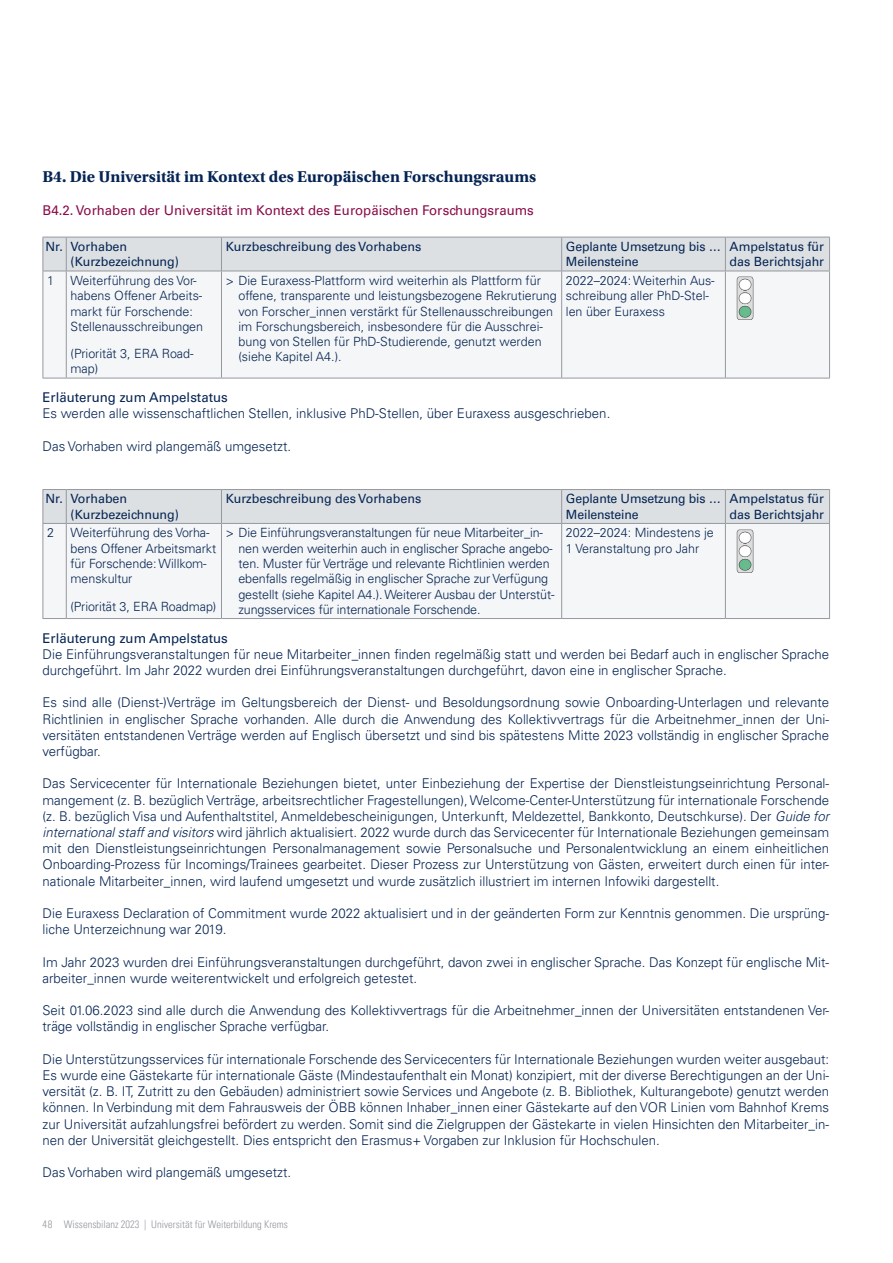
<style>
.page{position:relative;width:893px;height:1263px;background:#fff}
.page>*{position:absolute;margin:0;border:0;box-sizing:border-box;transform-origin:0 0}
.Überschrift_2{font:700 16.5px "Utopia Std";color:#052453}
.Fließtext{font:300 13.5px/16.2px "Univers LT Pro 45";color:#052453}
.Überschrift_3{font:13.5px "Univers LT Pro 55 Roman";color:#8a0c4a}
.Fließtext_fett{font:13.5px "Univers LT Pro 55 Roman";color:#052453}
.t1{font:300 12.75px/15.3px "Univers LT Pro 45";letter-spacing:-.005em;color:#052453}
.t2{font:12.75px "Univers LT Pro 55 Roman";color:#052453}
.t3{font:12.75px/15.3px "Univers LT Pro 55 Roman";color:#052453;scale:.96 1}
.t4{font:300 condensed 10.5px "Univers LT Pro";color:#95989f}
.s1{font-style:italic}
</style>
<div class="page">
<div style="left:44px;top:272px;width:785px;height:106px;background:#f5f6f7"></div>
<hr style="left:43px;top:271px;width:1px;height:107px;background:#95989f">
<div style="left:43px;top:237px;width:787px;height:35px;background:#dce0e3"></div>
<hr style="left:66px;top:271px;width:155px;height:1px;background:#95989f">
<hr style="left:221px;top:271px;width:341px;height:1px;background:#95989f">
<hr style="left:562px;top:271px;width:163px;height:1px;background:#95989f">
<hr style="left:725px;top:271px;width:105px;height:1px;background:#95989f">
<hr style="left:66px;top:271px;width:1px;height:107px;background:#95989f">
<hr style="left:221px;top:271px;width:1px;height:107px;background:#95989f">
<hr style="left:561px;top:271px;width:1px;height:107px;background:#95989f">
<hr style="left:725px;top:271px;width:1px;height:107px;background:#95989f">
<hr style="left:829px;top:271px;width:1px;height:107px;background:#95989f">
<svg style="left:43px;top:378px;width:23px;height:1px"></svg>
<hr style="left:66px;top:378px;width:155px;height:1px;background:#95989f">
<hr style="left:221px;top:378px;width:341px;height:1px;background:#95989f">
<hr style="left:562px;top:378px;width:163px;height:1px;background:#95989f">
<hr style="left:725px;top:378px;width:105px;height:1px;background:#95989f">
<img style="left:737px;top:277px;width:20px;height:43px">
<div style="left:65px;top:524px;width:688px;height:94px;background:#f5f6f7"></div>
<hr style="left:43px;top:524px;width:1px;height:94px;background:#95989f">
<div style="left:43px;top:489px;width:787px;height:35px;background:#dce0e3"></div>
<hr style="left:66px;top:523px;width:155px;height:1px;background:#95989f">
<hr style="left:221px;top:523px;width:341px;height:1px;background:#95989f">
<hr style="left:562px;top:523px;width:163px;height:1px;background:#95989f">
<hr style="left:725px;top:523px;width:105px;height:1px;background:#95989f">
<hr style="left:66px;top:524px;width:1px;height:94px;background:#95989f">
<hr style="left:221px;top:524px;width:1px;height:94px;background:#95989f">
<hr style="left:561px;top:524px;width:1px;height:94px;background:#95989f">
<hr style="left:725px;top:524px;width:1px;height:94px;background:#95989f">
<hr style="left:829px;top:524px;width:1px;height:94px;background:#95989f">
<svg style="left:43px;top:618px;width:23px;height:1px"></svg>
<hr style="left:66px;top:618px;width:155px;height:1px;background:#95989f">
<hr style="left:221px;top:618px;width:341px;height:1px;background:#95989f">
<hr style="left:562px;top:618px;width:163px;height:1px;background:#95989f">
<hr style="left:725px;top:618px;width:105px;height:1px;background:#95989f">
<img style="left:737px;top:529px;width:17px;height:43px">
<h1 class="Überschrift_2" style="left:43px;top:167px;width:495px">B4. Die Universität im Kontext des Europäischen Forschungsraums</h1>
<h2 class="Überschrift_3" style="left:43px;top:200px;width:493px">B4.2. Vorhaben der Universität im Kontext des Europäischen Forschungsraums</h2>
<p class="t2" style="left:45px;top:238px;width:19px">Nr.</p>
<p class="t2" style="left:71px;top:238px;width:58px">Vorhaben</p>
<p class="t2" style="left:71px;top:253px;width:110px">(Kurzbezeichnung)</p>
<p class="t2" style="left:226px;top:238px;width:197px">Kurzbeschreibung des Vorhabens</p>
<p class="t3" style="left:566px;top:238px;width:163px">Geplante Umsetzung bis …<br>Meilensteine</p>
<p class="t2" style="left:730px;top:238px;width:96px">Ampelstatus für</p>
<p class="t2" style="left:730px;top:253px;width:96px">das Berichtsjahr</p>
<p class="t1" style="left:238px;top:272px;width:320px;text-indent:-13px">&gt; Die Euraxess-Plattform wird weiterhin als Plattform für offene, transparente und leistungsbezogene Rekrutierung von Forscher_innen verstärkt für Stellenausschreibungen im Forschungsbereich, insbesondere für die Ausschrei&shy;bung von Stellen für PhD-Studierende, genutzt werden (siehe Kapitel A4.).</p>
<p class="t1" style="left:566px;top:272px;width:150px">2022–2024: Weiterhin Aus&shy;schreibung aller PhD-Stel&shy;len über Euraxess</p>
<h3 class="Fließtext_fett" style="left:43px;top:388px;width:187px">Erläuterung zum Ampelstatus</h3>
<p class="Fließtext" style="left:43px;top:405px;width:569px">Es werden alle wissenschaftlichen Stellen, inklusive PhD-Stellen, über Euraxess ausgeschrieben.</p>
<p class="Fließtext" style="left:43px;top:437px;width:250px">Das Vorhaben wird plangemäß umgesetzt.</p>
<p class="t1" style="left:47px;top:272px;width:8px">1</p>
<p class="t1" style="left:71px;top:272px;width:134px">Weiterführung des Vor&shy;habens Offener Arbeits&shy;markt für Forschende:<br>Stellenausschreibungen</p>
<p class="t1" style="left:71px;top:346px;width:125px">(Priorität 3, ERA Road&shy;map)</p>
<p class="t2" style="left:45px;top:490px;width:19px">Nr.</p>
<p class="t2" style="left:71px;top:490px;width:58px">Vorhaben</p>
<p class="t2" style="left:71px;top:505px;width:110px">(Kurzbezeichnung)</p>
<p class="t2" style="left:226px;top:490px;width:197px">Kurzbeschreibung des Vorhabens</p>
<p class="t3" style="left:566px;top:491px;width:163px">Geplante Umsetzung bis …<br>Meilensteine</p>
<p class="t2" style="left:730px;top:490px;width:96px">Ampelstatus für</p>
<p class="t2" style="left:730px;top:505px;width:96px">das Berichtsjahr</p>
<p class="t1" style="left:238px;top:525px;width:318px;text-indent:-13px">&gt; Die Einführungsveranstaltungen für neue Mitarbeiter_in&shy;nen werden weiterhin auch in englischer Sprache angebo&shy;ten. Muster für Verträge und relevante Richtlinien werden ebenfalls regelmäßig in englischer Sprache zur Verfügung gestellt (siehe Kapitel A4.).Weiterer Ausbau der Unterstüt&shy;zungsservices für internationale Forschende.</p>
<p class="t1" style="left:566px;top:525px;width:149px">2022–2024: Mindestens je<br>1 Veranstaltung pro Jahr</p>
<h3 class="Fließtext_fett" style="left:43px;top:628px;width:187px">Erläuterung zum Ampelstatus</h3>
<p class="Fließtext" style="left:43px;top:645px;width:788px">Die Einführungsveranstaltungen für neue Mitarbeiter_innen finden regelmäßig statt und werden bei Bedarf auch in englischer Sprache durchgeführt. Im Jahr 2022 wurden drei Einführungsveranstaltungen durchgeführt, davon eine in englischer Sprache.</p>
<p class="Fließtext" style="left:43px;top:694px;width:788px;text-align:justify">Es sind alle (Dienst-)Verträge im Geltungsbereich der Dienst- und Besoldungsordnung sowie Onboarding-Unterlagen und relevante Richtlinien in englischer Sprache vorhanden. Alle durch die Anwendung des Kollektivvertrags für die Arbeitnehmer_innen der Uni&shy;versitäten entstandenen Verträge werden auf Englisch übersetzt und sind bis spätestens Mitte 2023 vollständig in englischer Sprache verfügbar.</p>
<p class="Fließtext" style="left:43px;top:775px;width:788px;text-align:justify">Das Servicecenter für Internationale Beziehungen bietet, unter Einbeziehung der Expertise der Dienstleistungseinrichtung Personal&shy;mangement (z. B. bezüglich Verträge, arbeitsrechtlicher Fragestellungen),Welcome-Center-Unterstützung für internationale Forschende (z. B. bezüglich Visa und Aufenthaltstitel, Anmeldebescheinigungen, Unterkunft, Meldezettel, Bankkonto, Deutschkurse). Der <span class="s1">Guide for international staff and visitors</span> wird jährlich aktualisiert. 2022 wurde durch das Servicecenter für Internationale Beziehungen gemeinsam mit den Dienstleistungseinrichtungen Personalmanagement sowie Personalsuche und Personalentwicklung an einem einheitlichen Onboarding-Prozess für Incomings/Trainees gearbeitet. Dieser Prozess zur Unterstützung von Gästen, erweitert durch einen für inter&shy;nationale Mitarbeiter_innen, wird laufend umgesetzt und wurde zusätzlich illustriert im internen Infowiki dargestellt.</p>
<p class="Fließtext" style="left:43px;top:905px;width:788px">Die Euraxess Declaration of Commitment wurde 2022 aktualisiert und in der geänderten Form zur Kenntnis genommen. Die ursprüng&shy;liche Unterzeichnung war 2019.</p>
<p class="Fließtext" style="left:43px;top:953px;width:788px">Im Jahr 2023 wurden drei Einführungsveranstaltungen durchgeführt, davon zwei in englischer Sprache. Das Konzept für englische Mit&shy;arbeiter_innen wurde weiterentwickelt und erfolgreich getestet.</p>
<p class="Fließtext" style="left:43px;top:1002px;width:788px">Seit 01.06.2023 sind alle durch die Anwendung des Kollektivvertrags für die Arbeitnehmer_innen der Universitäten entstandenen Ver&shy;träge vollständig in englischer Sprache verfügbar.</p>
<p class="Fließtext" style="left:43px;top:1050px;width:788px;text-align:justify">Die Unterstützungsservices für internationale Forschende des Servicecenters für Internationale Beziehungen wurden weiter ausgebaut:<br>Es wurde eine Gästekarte für internationale Gäste (Mindestaufenthalt ein Monat) konzipiert, mit der diverse Berechtigungen an der Uni&shy;versität (z. B. IT, Zutritt zu den Gebäuden) administriert sowie Services und Angebote (z. B. Bibliothek, Kulturangebote) genutzt werden können. In Verbindung mit dem Fahrausweis der ÖBB können Inhaber_innen einer Gästekarte auf den VOR Linien vom Bahnhof Krems zur Universität aufzahlungsfrei befördert zu werden. Somit sind die Zielgruppen der Gästekarte in vielen Hinsichten den Mitarbeiter_in&shy;nen der Universität gleichgestellt. Dies entspricht den Erasmus+ Vorgaben zur Inklusion für Hochschulen.</p>
<p class="Fließtext" style="left:43px;top:1164px;width:250px">Das Vorhaben wird plangemäß umgesetzt.</p>
<p class="t1" style="left:47px;top:525px;width:8px">2</p>
<p class="t1" style="left:71px;top:525px;width:147px">Weiterführung des Vorha&shy;bens Offener Arbeitsmarkt für Forschende: Willkom&shy;menskultur</p>
<p class="t1" style="left:71px;top:598px;width:147px">(Priorität 3, ERA Roadmap)</p>
<p class="t4" style="left:43px;top:1217px;width:247px">48 Wissensbilanz 2023 | Universität für Weiterbildung Krems</p>
</div>
